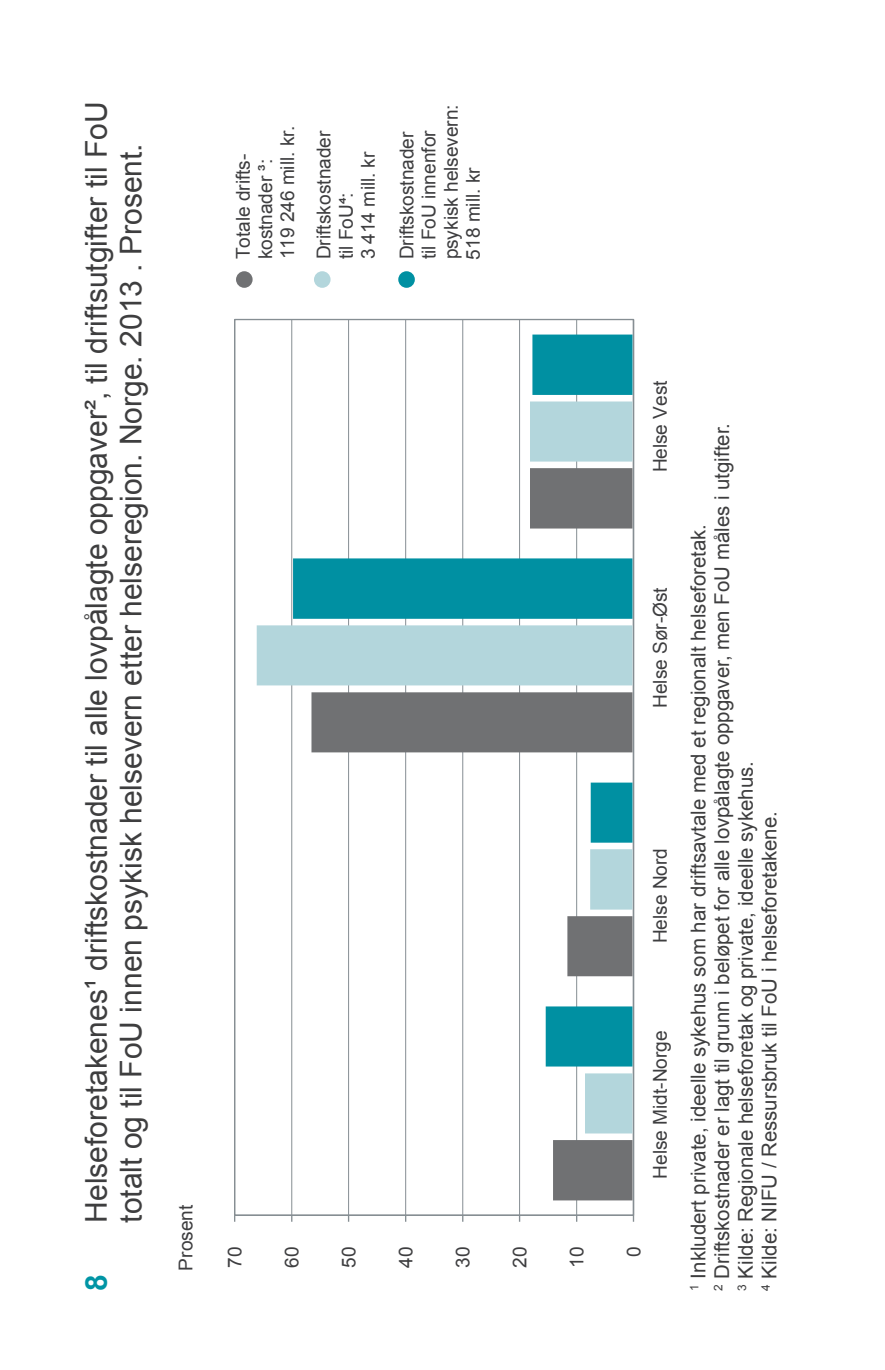
<style>
.page{position:relative;width:885px;height:1370px;background:#fff}
.page>*{position:absolute;margin:0;border:0;box-sizing:border-box;transform-origin:0 0}
.t1{font:30px/34.5px "Arial";color:#3e3e3f}
.t2{font:700 30px "Arial";color:#0095a5}
.t3{font:20.4px/23.7px "Arial";color:#3e3e3f}
.t4{font:19.2px/22.2px "Arial";letter-spacing:-.005em;color:#3e3e40}
</style>
<div class="page">
<hr style="left:291px;top:319px;width:1px;height:896px;background:#868e93">
<hr style="left:348px;top:319px;width:1px;height:896px;background:#868e93">
<hr style="left:405px;top:319px;width:1px;height:896px;background:#868e93">
<hr style="left:462px;top:319px;width:1px;height:896px;background:#868e93">
<hr style="left:519px;top:319px;width:1px;height:896px;background:#868e93">
<hr style="left:576px;top:319px;width:1px;height:896px;background:#868e93">
<hr style="left:235px;top:1214px;width:398px;height:1px;background:#868e93">
<svg style="left:632px;top:1215px;width:2px;height:6px"></svg>
<hr style="left:632px;top:319px;width:2px;height:896px;background:#868e93">
<div style="left:236px;top:271px;width:16px;height:17px;background:#707173;border-radius:50%"></div>
<div style="left:314px;top:271px;width:16px;height:17px;background:#b3d6dc;border-radius:50%"></div>
<div style="left:398px;top:271px;width:17px;height:17px;background:#0090a2;border-radius:50%"></div>
<svg style="left:349px;top:1133px;width:283px;height:67px"></svg>
<svg style="left:257px;top:401px;width:375px;height:732px"></svg>
<svg style="left:293px;top:334px;width:339px;height:732px"></svg>
<h1 class="t1" style="left:79px;top:1222px;width:1122px;rotate:-90deg">Helseforetakenes¹ driftskostnader til alle lovpålagte oppgaver², til driftsutgifter til FoU totalt og til FoU innen psykisk helsevern etter helseregion. Norge. 2013 . Prosent.</h1>
<h1 class="t2" style="left:75px;top:1290px;width:18px;rotate:-90deg">8</h1>
<p class="t4" style="left:174px;top:1270px;width:67px;rotate:-90deg">Prosent</p>
<p class="t4" style="left:232px;top:259px;width:136px;rotate:-90deg">Totale drifts&shy;kostnader ³:<br>119 246 mill. kr.</p>
<p class="t4" style="left:312px;top:259px;width:130px;rotate:-90deg">Driftskostnader til FoU⁴:<br>3 414 mill. kr</p>
<p class="t4" style="left:395px;top:259px;width:157px;rotate:-90deg">Driftskostnader<br>til FoU innenfor psykisk helsevern:<br>518 mill. kr</p>
<p class="t4" style="left:223px;top:1267px;width:23px;rotate:-90deg">70</p>
<p class="t4" style="left:280px;top:1267px;width:23px;rotate:-90deg">60</p>
<p class="t4" style="left:337px;top:1267px;width:23px;rotate:-90deg">50</p>
<p class="t4" style="left:394px;top:1267px;width:23px;rotate:-90deg">40</p>
<p class="t4" style="left:451px;top:1267px;width:23px;rotate:-90deg">30</p>
<p class="t4" style="left:508px;top:1267px;width:23px;rotate:-90deg">20</p>
<p class="t4" style="left:565px;top:1267px;width:23px;rotate:-90deg">10</p>
<p class="t4" style="left:648px;top:472px;width:93px;rotate:-90deg">Helse Vest</p>
<p class="t4" style="left:648px;top:707px;width:122px;rotate:-90deg">Helse Sør-Øst</p>
<p class="t4" style="left:648px;top:943px;width:96px;rotate:-90deg">Helse Nord</p>
<p class="t4" style="left:648px;top:1178px;width:149px;rotate:-90deg">Helse Midt-Norge</p>
<p class="t4" style="left:622px;top:1257px;width:12px;rotate:-90deg">0</p>
<p class="t3" style="left:686px;top:1290px;width:869px;rotate:-90deg"><sup>1</sup> Inkludert private, ideelle sykehus som har driftsavtale med et regionalt helseforetak.<br><sup>2</sup> Driftskostnader er lagt til grunn i beløpet for alle lovpålagte oppgaver, men FoU måles i utgifter.<br><sup>3</sup> Kilde: Regionale helseforetak og private, ideelle sykehus.<br><sup>4</sup> Kilde: NIFU / Ressursbruk til FoU i helseforetakene.</p>
</div>
